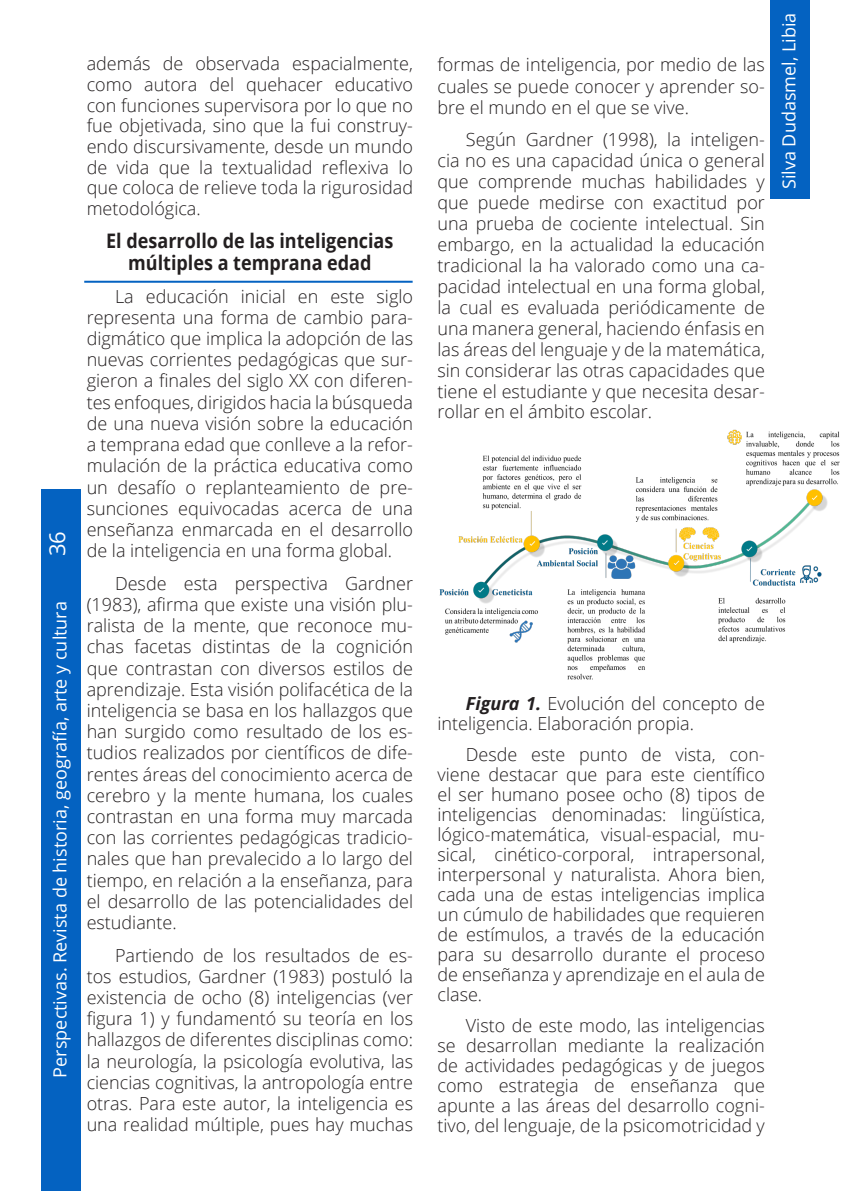
<style>
.page{position:relative;width:851px;height:1191px;background:#fff}
.page>*{position:absolute;margin:0;border:0;box-sizing:border-box;transform-origin:0 0}
.t1{font:22px "Open Sans";color:#fff}
.suptitulos{font:700 20px/22px "Open Sans";color:#231f20;text-align:center;scale:.9 1}
.Parrafos{font:300 18px/21.2px "Open Sans";color:#231f20;text-align:justify}
.t2{font:18px "Open Sans";color:#fff}
.s1{font-weight:700;font-style:italic}
</style>
<div class="page">
<div style="left:41px;top:489px;width:40px;height:702px;background:#0462c1"></div>
<div style="left:770px;top:0;width:39px;height:198px;background:#0462c1"></div>
<img style="left:439px;top:429px;width:401px;height:251px">
<hr style="left:84px;top:281px;width:328px;height:2px;background:#0462c1">
<p class="t1" style="left:42px;top:556px;width:27px;rotate:-90deg">36</p>
<p class="t2" style="left:48px;top:1077px;width:478px;rotate:-90deg">Perspectivas. Revista de historia, geografía, arte y cultura</p>
<p class="Parrafos" style="left:87px;top:53px;width:328px;line-height:20.6px">además de observada espacialmente, como autora del quehacer educativo con funciones supervisora por lo que no fue objetivada, sino que la fui construy&shy;endo discursivamente, desde un mundo de vida que la textualidad reflexiva lo que coloca de relieve toda la rigurosidad metodológica.</p>
<p class="suptitulos" style="left:106px;top:229px;width:320px">El desarrollo de las inteligencias múltiples a temprana edad</p>
<p class="Parrafos" style="left:87px;top:285px;width:328px;text-indent:28px">La educación inicial en este siglo representa una forma de cambio para&shy;digmático que implica la adopción de las nuevas corrientes pedagógicas que sur&shy;gieron a finales del siglo XX con diferen&shy;tes enfoques, dirigidos hacia la búsqueda de una nueva visión sobre la educación a temprana edad que conlleve a la refor&shy;mulación de la práctica educativa como un desafío o replanteamiento de pre&shy;sunciones equivocadas acerca de una enseñanza enmarcada en el desarrollo de la inteligencia en una forma global.</p>
<p class="Parrafos" style="left:87px;top:572px;width:328px;text-indent:28px">Desde esta perspectiva Gardner (1983), afirma que existe una visión plu&shy;ralista de la mente, que reconoce mu&shy;chas facetas distintas de la cognición que contrastan con diversos estilos de aprendizaje. Esta visión polifacética de la inteligencia se basa en los hallazgos que han surgido como resultado de los es&shy;tudios realizados por científicos de dife&shy;rentes áreas del conocimiento acerca de cerebro y la mente humana, los cuales contrastan en una forma muy marcada con las corrientes pedagógicas tradicio&shy;nales que han prevalecido a lo largo del tiempo, en relación a la enseñanza, para el desarrollo de las potencialidades del estudiante.</p>
<p class="Parrafos" style="left:87px;top:944px;width:328px;text-indent:28px">Partiendo de los resultados de es&shy;tos estudios, Gardner (1983) postuló la existencia de ocho (8) inteligencias (ver figura 1) y fundamentó su teoría en los hallazgos de diferentes disciplinas como: la neurología, la psicología evolutiva, las ciencias cognitivas, la antropología entre otras. Para este autor, la inteligencia es una realidad múltiple, pues hay muchas</p>
<p class="Parrafos" style="left:437px;top:54px;width:329px">formas de inteligencia, por medio de las cuales se puede conocer y aprender so&shy;bre el mundo en el que se vive.</p>
<p class="Parrafos" style="left:437px;top:128px;width:329px;text-indent:28px">Según Gardner (1998), la inteligen&shy;cia no es una capacidad única o general que comprende muchas habilidades y que puede medirse con exactitud por una prueba de cociente intelectual. Sin embargo, en la actualidad la educación tradicional la ha valorado como una ca&shy;pacidad intelectual en una forma global, la cual es evaluada periódicamente de una manera general, haciendo énfasis en las áreas del lenguaje y de la matemática, sin considerar las otras capacidades que tiene el estudiante y que necesita desar&shy;rollar en el ámbito escolar.</p>
<p class="t2" style="left:776px;top:189px;width:178px;rotate:-90deg">Silva Dudasmel, Libia</p>
<p class="Parrafos" style="left:437px;top:692px;width:329px;line-height:20px;text-indent:28px"><span class="s1">Figura 1.</span> Evolución del concepto de inteligencia. Elaboración propia.</p>
<p class="Parrafos" style="left:437px;top:744px;width:329px;line-height:20px;text-indent:28px">Desde este punto de vista, con&shy;viene destacar que para este científico el ser humano posee ocho (8) tipos de inteligencias denominadas: lingüística, lógico-matemática, visual-espacial, mu&shy;sical, cinético-corporal, intrapersonal, interpersonal y naturalista. Ahora bien, cada una de estas inteligencias implica un cúmulo de habilidades que requieren de estímulos, a través de la educación para su desarrollo durante el proceso de enseñanza y aprendizaje en el aula de clase.</p>
<p class="Parrafos" style="left:437px;top:1015px;width:329px;line-height:20px;text-indent:28px">Visto de este modo, las inteligencias se desarrollan mediante la realización de actividades pedagógicas y de juegos como estrategia de enseñanza que apunte a las áreas del desarrollo cogni&shy;tivo, del lenguaje, de la psicomotricidad y</p>
</div>
